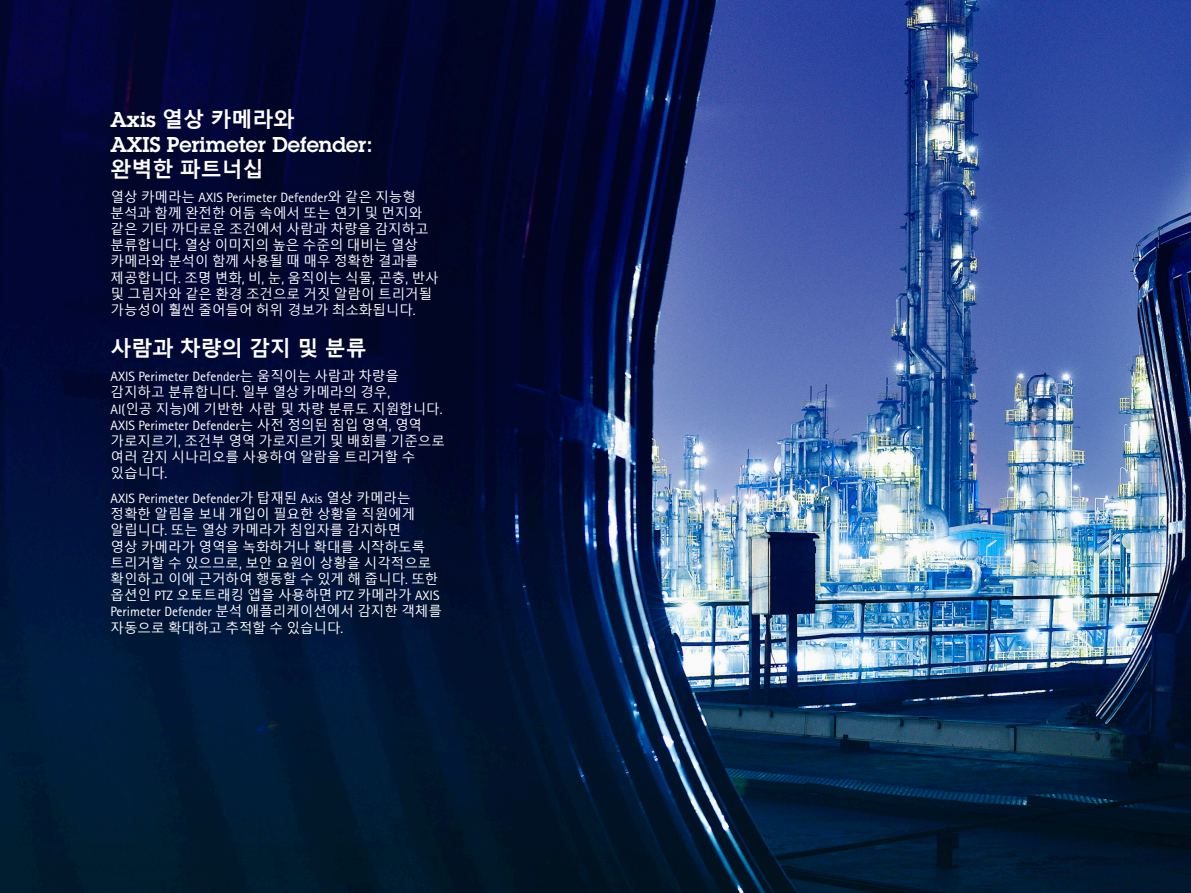
<style>
.page{position:relative;width:1191px;height:893px;background:#fff}
.page>*{position:absolute;margin:0;border:0;box-sizing:border-box;transform-origin:0 0}
.t1{font:600 21px/25.2px "Lubalin Graph ECG";color:#fff}
.t2{font:700 21px "Malgun Gothic";color:#fff}
.t3{font:13.5px/16.2px "Malgun Gothic";color:#fff}
.s1{font-family:"Malgun Gothic";font-weight:700}
.s2{font-family:"Rotis Sans Serif Pro"}
</style>
<div class="page">
<img style="left:0;top:0;width:1191px;height:893px">
<p class="t1" style="left:111px;top:107px;width:264px">Axis <span class="s1">열상 카메라와<br></span>AXIS Perimeter Defender: <span class="s1">완벽한 파트너십</span></p>
<p class="t3" style="left:111px;top:189px;width:329px">열상 카메라는 <span class="s2">AXIS Perimeter Defender</span>와 같은 지능형 분석과 함께 완전한 어둠 속에서 또는 연기 및 먼지와 같은 기타 까다로운 조건에서 사람과 차량을 감지하고 분류합니다<span class="s2">.</span> 열상 이미지의 높은 수준의 대비는 열상 카메라와 분석이 함께 사용될 때 매우 정확한 결과를 제공합니다<span class="s2">.</span> 조명 변화<span class="s2">,</span> 비<span class="s2">,</span> 눈<span class="s2">,</span> 움직이는 식물<span class="s2">,</span> 곤충<span class="s2">,</span> 반사 및 그림자와 같은 환경 조건으로 거짓 알람이 트리거될 가능성이 훨씬 줄어들어 허위 경보가 최소화됩니다<span class="s2">.</span></p>
<p class="t2" style="left:111px;top:336px;width:258px">사람과 차량의 감지 및 분류</p>
<p class="t3" style="left:111px;top:368px;width:336px"><span class="s2">AXIS Perimeter Defender</span>는 움직이는 사람과 차량을 감지하고 분류합니다<span class="s2">.</span> 일부 열상 카메라의 경우<span class="s2">,<br>AI(</span>인공 지능<span class="s2">)</span>에 기반한 사람 및 차량 분류도 지원합니다<span class="s2">.<br>AXIS Perimeter Defender</span>는 사전 정의된 침입 영역<span class="s2">,</span> 영역 가로지르기<span class="s2">,</span> 조건부 영역 가로지르기 및 배회를 기준으로 여러 감지 시나리오를 사용하여 알람을 트리거할 수 있습니다<span class="s2">.</span></p>
<p class="t3" style="left:111px;top:490px;width:333px"><span class="s2">AXIS Perimeter Defender</span>가 탑재된 <span class="s2">Axis</span> 열상 카메라는 정확한 알림을 보내 개입이 필요한 상황을 직원에게 알립니다<span class="s2">.</span> 또는 열상 카메라가 침입자를 감지하면<br>영상 카메라가 영역을 녹화하거나 확대를 시작하도록 트리거할 수 있으므로<span class="s2">,</span> 보안 요원이 상황을 시각적으로 확인하고 이에 근거하여 행동할 수 있게 해 줍니다<span class="s2">.</span> 또한 옵션인 <span class="s2">PTZ</span> 오토트래킹 앱을 사용하면 <span class="s2">PTZ</span> 카메라가 <span class="s2">AXIS<br>Perimeter Defender</span> 분석 애플리케이션에서 감지한 객체를 자동으로 확대하고 추적할 수 있습니다<span class="s2">.</span></p>
</div>
